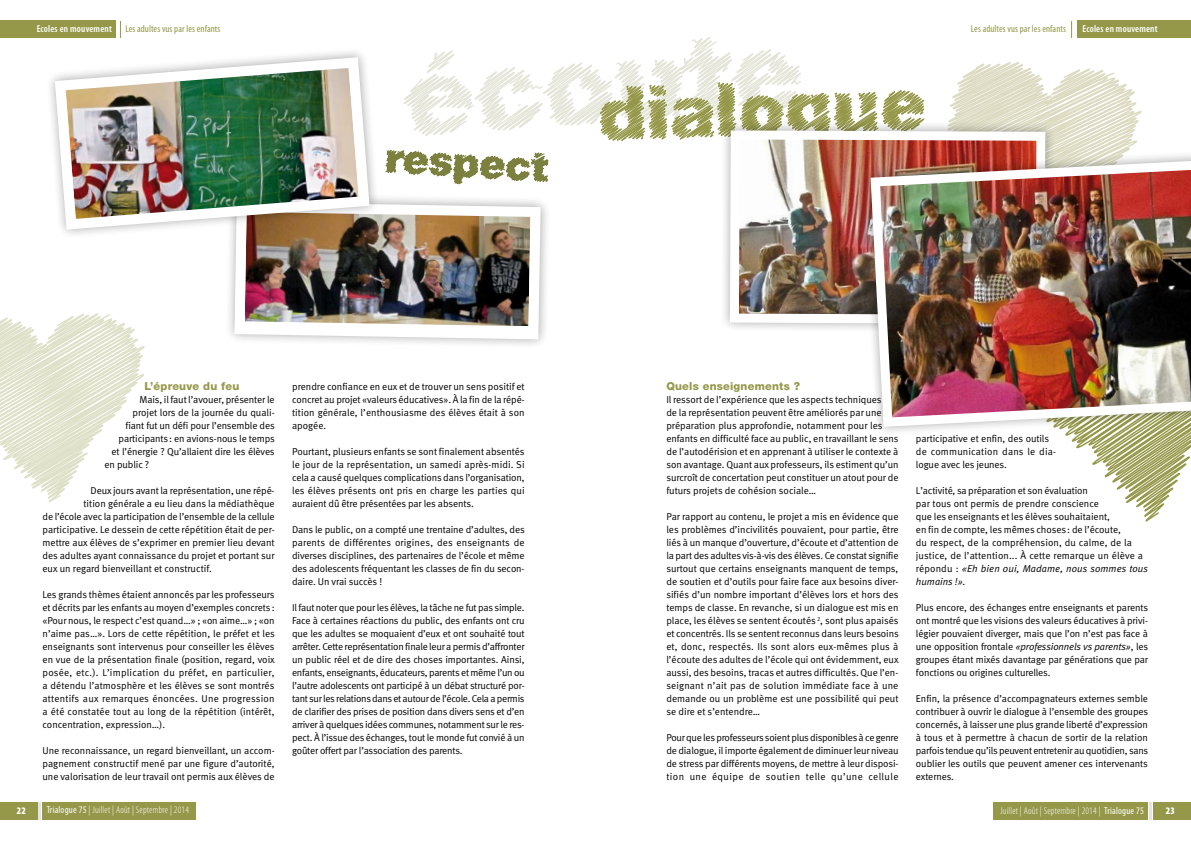
<style>
.page{position:relative;width:1191px;height:842px;background:#fff}
.page>*{position:absolute;margin:0;border:0;box-sizing:border-box;transform-origin:0 0}
.t1{font:800 11px "Helvetica Neue CE";letter-spacing:.02em;color:#959849}
.t2{font:10px/13px "Meta Normal LF";letter-spacing:-.005em;color:#000;text-align:justify}
.t3{font:300 condensed 10px "Myriad Pro";letter-spacing:.02em;color:#fff}
.t4{font:condensed 10px "Myriad Pro";letter-spacing:.01em;color:#959849}
.t5{font:600 condensed 10px "Myriad Pro";letter-spacing:.02em;color:#fff}
.t6{font:900 condensed 10px "Myriad Pro";color:#fff}
.s1{font-style:italic}
.s2{font-weight:400}
</style>
<div class="page">
<div style="left:0;top:21px;width:115px;height:17px;background:#959849"></div>
<div style="left:1077px;top:21px;width:113px;height:17px;background:#959849"></div>
<svg style="left:120px;top:21px;width:1px;height:17px"></svg>
<svg style="left:1071px;top:21px;width:1px;height:17px"></svg>
<div style="left:1153px;top:802px;width:37px;height:17px;background:#959849"></div>
<div style="left:0;top:802px;width:37px;height:17px;background:#959849"></div>
<svg style="left:39px;top:802px;width:2px;height:17px"></svg>
<hr style="left:1149px;top:802px;width:3px;height:17px;background:#e3e4e4">
<div style="left:43px;top:802px;width:153px;height:17px;background:#959849"></div>
<div style="left:993px;top:802px;width:154px;height:17px;background:#959849"></div>
<svg style="left:950px;top:62px;width:192px;height:87px"></svg>
<svg style="left:404px;top:37px;width:397px;height:99px"></svg>
<svg style="left:0;top:313px;width:145px;height:190px"></svg>
<img style="left:229px;top:198px;width:317px;height:146px">
<svg style="left:229px;top:51px;width:152px;height:190px"></svg>
<img style="left:50px;top:52px;width:325px;height:183px">
<svg style="left:1071px;top:438px;width:119px;height:84px"></svg>
<svg style="left:599px;top:79px;width:326px;height:62px"></svg>
<svg style="left:719px;top:119px;width:336px;height:210px"></svg>
<img style="left:725px;top:126px;width:324px;height:202px">
<img style="left:859px;top:149px;width:331px;height:289px">
<img style="left:866px;top:155px;width:324px;height:277px">
<svg style="left:386px;top:150px;width:163px;height:34px"></svg>
<p class="t5" style="left:37px;top:24px;width:77px">Ecoles en mouvement</p>
<p class="t4" style="left:125px;top:24px;width:97px">Les adultes vus par les enfants</p>
<p class="t4" style="left:971px;top:24px;width:97px">Les adultes vus par les enfants</p>
<p class="t5" style="left:1082px;top:23px;width:77px">Ecoles en mouvement</p>
<p class="t1" style="left:145px;top:379px;width:96px">L’épreuve du feu</p>
<p class="t2" style="left:140px;top:393px;width:137px">Mais, il faut l’avouer, présenter le</p>
<p class="t2" style="left:133px;top:406px;width:143px">projet lors de la journée du quali-</p>
<p class="t2" style="left:126px;top:419px;width:151px">fiant fut un défi pour l’ensemble des</p>
<p class="t2" style="left:119px;top:432px;width:158px">participants: en avions-nous le temps</p>
<p class="t2" style="left:112px;top:445px;width:165px">et l’énergie ? Qu’allaient dire les élèves</p>
<p class="t2" style="left:105px;top:458px;width:46px">en public ?</p>
<p class="t2" style="left:91px;top:484px;width:185px">Deux jours avant la représentation, une répé-</p>
<p class="t2" style="left:84px;top:497px;width:193px">tition générale a eu lieu dans la médiathèque</p>
<p class="t2" style="left:43px;top:510px;width:233px">de l’école avec la participation de l’ensemble de la cellule</p>
<p class="t2" style="left:43px;top:523px;width:234px">participative. Le dessein de cette répétition était de per-</p>
<p class="t2" style="left:43px;top:536px;width:234px">mettre aux élèves de s’exprimer en premier lieu devant</p>
<p class="t2" style="left:43px;top:549px;width:233px">des adultes ayant connaissance du projet et portant sur</p>
<p class="t2" style="left:43px;top:562px;width:171px">eux un regard bienveillant et constructif.</p>
<p class="t2" style="left:43px;top:588px;width:234px">Les grands thèmes étaient annoncés par les professeurs et décrits par les enfants au moyen d’exemples concrets: «Pour nous, le respect c’est quand…» ; «on aime…» ; «on n’aime pas…». Lors de cette répétition, le préfet et les enseignants sont intervenus pour conseiller les élèves en vue de la présentation finale (position, regard, voix posée, etc.). L’implication du préfet, en particulier, a détendu l’atmosphère et les élèves se sont montrés attentifs aux remarques énoncées. Une progression a été constatée tout au long de la répétition (intérêt, concentration, expression…).</p>
<p class="t2" style="left:43px;top:744px;width:234px">Une reconnaissance, un regard bienveillant, un accom&shy;pagnement constructif mené par une figure d’autorité, une valorisation de leur travail ont permis aux élèves de</p>
<p class="t2" style="left:292px;top:380px;width:234px">prendre confiance en eux et de trouver un sens positif et concret au projet «valeurs éducatives». À la fin de la répé&shy;tition générale, l’enthousiasme des élèves était à son apogée.</p>
<p class="t2" style="left:292px;top:445px;width:234px">Pourtant, plusieurs enfants se sont finalement absentés le jour de la représentation, un samedi après-midi. Si cela a causé quelques complications dans l’organisation, les élèves présents ont pris en charge les parties qui auraient dû être présentées par les absents.</p>
<p class="t2" style="left:292px;top:523px;width:234px">Dans le public, on a compté une trentaine d’adultes, des parents de différentes origines, des enseignants de diverses disciplines, des partenaires de l’école et même des adolescents fréquentant les classes de fin du secon&shy;daire. Un vrai succès !</p>
<p class="t2" style="left:292px;top:601px;width:234px">Il faut noter que pour les élèves, la tâche ne fut pas simple.<br>Face à certaines réactions du public, des enfants ont cru que les adultes se moquaient d’eux et ont souhaité tout arrêter. Cette représentation finale leur a permis d’affronter un public réel et de dire des choses importantes. Ainsi, enfants, enseignants, éducateurs, parents et même l’un ou l’autre adolescents ont participé à un débat structuré por&shy;tant sur les relations dans et autour de l’école. Cela a permis de clarifier des prises de position dans divers sens et d’en arriver à quelques idées communes, notamment sur le res&shy;pect. À l’issue des échanges, tout le monde fut convié à un goûter offert par l’association des parents.</p>
<p class="t1" style="left:666px;top:379px;width:135px">Quels enseignements ?</p>
<p class="t2" style="left:666px;top:393px;width:234px;text-align:left">Il ressort de l’expérience que les aspects techniques<br>de la représentation peuvent être améliorés par une préparation plus approfondie, notamment pour les enfants en difficulté face au public, en travaillant le sens de l’autodérision et en apprenant à utiliser le contexte à son avantage. Quant aux professeurs, ils estiment qu’un surcroît de concertation peut constituer un atout pour de futurs projets de cohésion sociale…</p>
<p class="t2" style="left:666px;top:510px;width:234px">Par rapport au contenu, le projet a mis en évidence que les problèmes d’incivilités pouvaient, pour partie, être liés à un manque d’ouverture, d’écoute et d’attention de la part des adultes vis-à-vis des élèves. Ce constat signifie surtout que certains enseignants manquent de temps, de soutien et d’outils pour faire face aux besoins diver&shy;sifiés d’un nombre important d’élèves lors et hors des temps de classe. En revanche, si un dialogue est mis en place, les élèves se sentent écoutés <sup>2</sup>, sont plus apaisés et concentrés. Ils se sentent reconnus dans leurs besoins et, donc, respectés. Ils sont alors eux-mêmes plus à l’écoute des adultes de l’école qui ont évidemment, eux aussi, des besoins, tracas et autres difficultés. Que l’en&shy;seignant n’ait pas de solution immédiate face à une demande ou un problème est une possibilité qui peut se dire et s’entendre…</p>
<p class="t2" style="left:666px;top:731px;width:234px">Pour que les professeurs soient plus disponibles à ce genre de dialogue, il importe également de diminuer leur niveau de stress par différents moyens, de mettre à leur disposi&shy;tion une équipe de soutien telle qu’une cellule</p>
<p class="t2" style="left:916px;top:432px;width:142px;text-align:left">participative et enfin, des outils de communication dans le dia&shy;logue avec les jeunes.</p>
<p class="t2" style="left:916px;top:484px;width:233px;text-align:left">L’activité, sa préparation et son évaluation<br>par tous ont permis de prendre conscience<br>que les enseignants et les élèves souhaitaient,<br>en fin de compte, les mêmes choses: de l’écoute,<br>du respect, de la compréhension, du calme, de la justice, de l’attention... À cette remarque un élève a répondu : <span class="s1">«Eh bien oui, Madame, nous sommes tous humains !».</span></p>
<p class="t2" style="left:916px;top:601px;width:234px">Plus encore, des échanges entre enseignants et parents ont montré que les visions des valeurs éducatives à privi&shy;légier pouvaient diverger, mais que l’on n’est pas face à une opposition frontale <span class="s1">«professionnels vs parents»</span>, les groupes étant mixés davantage par générations que par fonctions ou origines culturelles.</p>
<p class="t2" style="left:916px;top:692px;width:234px">Enfin, la présence d’accompagnateurs externes semble contribuer à ouvrir le dialogue à l’ensemble des groupes concernés, à laisser une plus grande liberté d’expression à tous et à permettre à chacun de sortir de la relation parfois tendue qu’ils peuvent entretenir au quotidien, sans oublier les outils que peuvent amener ces intervenants externes.</p>
<p class="t6" style="left:17px;top:805px;width:11px">22</p>
<p class="t3" style="left:47px;top:805px;width:144px"><span class="s2">Trialogue 75</span> | Juillet | Août | Septembre | 2014</p>
<p class="t3" style="left:1000px;top:805px;width:145px">Juillet | Août | Septembre | 2014 | <span class="s2">Trialogue 75</span></p>
<p class="t6" style="left:1165px;top:805px;width:11px">23</p>
</div>
